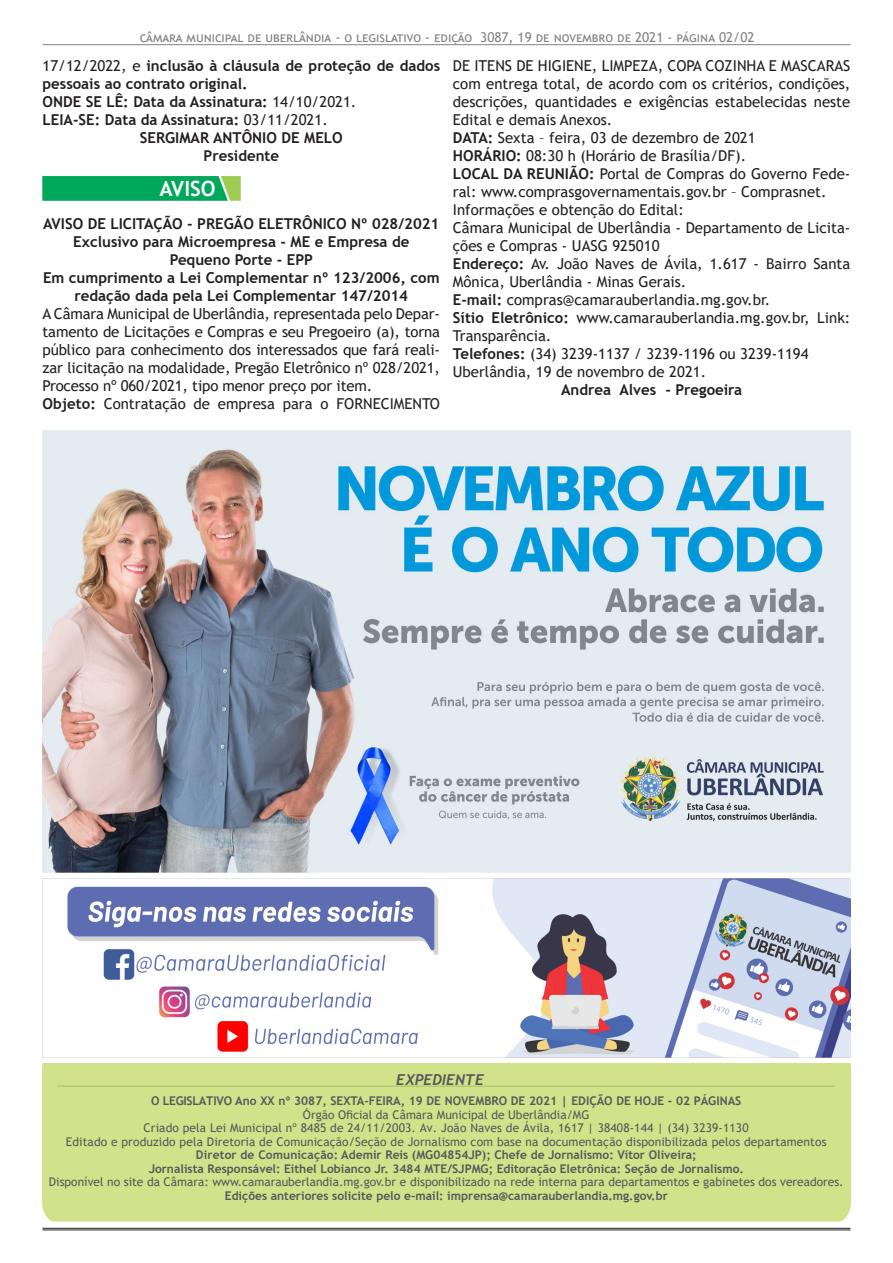
<style>
.page{position:relative;width:893px;height:1263px;background:#fff}
.page>*{position:absolute;margin:0;border:0;box-sizing:border-box;transform-origin:0 0}
.t1{font:700 21px "Trebuchet MS";color:#fff}
.t2{font:15px/18px "Trebuchet MS";color:#231f20}
.t3{font:700 15px/18px "Trebuchet MS";color:#231f20}
.t4{font:italic 700 15px "Trebuchet";color:#57585a}
.t5{font:13.5px "Trebuchet MS";color:#808285}
.t6{font:12px/13.5px "Trebuchet MS";letter-spacing:.01em;color:#57585a;text-align:center}
.t7{font:700 12px "Trebuchet MS";color:#57585a}
.s1{font-weight:400}
.s2{font-weight:700}
</style>
<div class="page">
<hr style="left:43px;top:44px;width:807px;height:1px;background:#808285">
<hr style="left:43px;top:1228px;width:807px;height:1px;background:#231f20">
<img style="left:43px;top:176px;width:197px;height:25px">
<hr style="left:43px;top:1229px;width:807px;height:1px;background:#231f20">
<hr style="left:58px;top:1086px;width:777px;height:1px;background:#9ec566">
<img style="left:43px;top:431px;width:807px;height:441px">
<img style="left:43px;top:878px;width:807px;height:180px">
<p class="t5" style="left:140px;top:28px;width:616px">câmara municipal de uberlândia - o legislativo - edição 3087, 19 de novembro de 2021 - página 02/02</p>
<p class="t3" style="left:43px;top:56px;width:399px"><span class="s1">17/12/2022, e</span> inclusão à cláusula de proteção de dados pessoais ao contrato original.</p>
<p class="t3" style="left:43px;top:92px;width:315px">ONDE SE LÊ: Data da Assinatura: <span class="s1">14/10/2021.</span></p>
<p class="t3" style="left:43px;top:110px;width:287px">LEIA-SE: Data da Assinatura: <span class="s1">03/11/2021.</span></p>
<p class="t3" style="left:140px;top:128px;width:204px">SERGIMAR ANTÔNIO DE MELO</p>
<p class="t3" style="left:204px;top:146px;width:77px">Presidente</p>
<p class="t1" style="left:160px;top:176px;width:58px">AVISO</p>
<p class="t3" style="left:43px;top:215px;width:398px">AVISO DE LICITAÇÃO - PREGÃO ELETRÔNICO Nº 028/2021</p>
<p class="t3" style="left:73px;top:233px;width:338px">Exclusivo para Microempresa - ME e Empresa de</p>
<p class="t3" style="left:170px;top:251px;width:145px">Pequeno Porte - EPP</p>
<p class="t3" style="left:43px;top:269px;width:398px;text-align:center">Em cumprimento a Lei Complementar nº 123/2006, com redação dada pela Lei Complementar 147/2014</p>
<p class="t2" style="left:43px;top:305px;width:399px;text-align:justify">A Câmara Municipal de Uberlândia, representada pelo Depar&shy;tamento de Licitações e Compras e seu Pregoeiro (a), torna público para conhecimento dos interessados que fará reali&shy;zar licitação na modalidade, Pregão Eletrônico nº 028/2021, Processo nº 060/2021, tipo menor preço por item.</p>
<p class="t2" style="left:43px;top:395px;width:399px"><span class="s2">Objeto:</span> Contratação de empresa para o FORNECIMENTO</p>
<p class="t2" style="left:453px;top:56px;width:399px;text-align:justify">DE ITENS DE HIGIENE, LIMPEZA, COPA COZINHA E MASCARAS com entrega total, de acordo com os critérios, condições, descrições, quantidades e exigências estabelecidas neste Edital e demais Anexos.</p>
<p class="t2" style="left:453px;top:128px;width:304px"><span class="s2">DATA:</span> Sexta – feira, 03 de dezembro de 2021</p>
<p class="t2" style="left:453px;top:146px;width:295px"><span class="s2">HORÁRIO:</span> 08:30 h (Horário de Brasília/DF).</p>
<p class="t2" style="left:453px;top:164px;width:399px"><span class="s2">LOCAL DA REUNIÃO:</span> Portal de Compras do Governo Fede&shy;ral: www.comprasgovernamentais.gov.br – Comprasnet.</p>
<p class="t2" style="left:453px;top:200px;width:232px">Informações e obtenção do Edital:</p>
<p class="t2" style="left:453px;top:218px;width:399px">Câmara Municipal de Uberlândia - Departamento de Licita&shy;ções e Compras - UASG 925010</p>
<p class="t2" style="left:453px;top:254px;width:399px"><span class="s2">Endereço:</span> Av. João Naves de Ávila, 1.617 - Bairro Santa<br>Mônica, Uberlândia - Minas Gerais.</p>
<p class="t2" style="left:453px;top:290px;width:319px"><span class="s2">E-mail:</span> compras@camarauberlandia.mg.gov.br.</p>
<p class="t2" style="left:453px;top:308px;width:399px"><span class="s2">Sítio Eletrônico:</span> www.camarauberlandia.mg.gov.br, Link:<br>Transparência.</p>
<p class="t2" style="left:453px;top:344px;width:357px"><span class="s2">Telefones:</span> (34) 3239-1137 / 3239-1196 ou 3239-1194</p>
<p class="t2" style="left:453px;top:362px;width:255px">Uberlândia, 19 de novembro de 2021.</p>
<p class="t3" style="left:561px;top:380px;width:183px">Andrea Alves - Pregoeira</p>
<p class="t4" style="left:396px;top:1070px;width:90px">EXPEDIENTE</p>
<p class="t7" style="left:151px;top:1093px;width:592px">O LEGISLATIVO Ano XX nº 3087, SEXTA-FEIRA, 19 DE NOVEMBRO DE 2021 | EDIÇÃO DE HOJE - 02 PÁGINAS</p>
<p class="t6" style="left:303px;top:1107px;width:288px">Órgão Oficial da Câmara Municipal de Uberlândia/MG</p>
<p class="t6" style="left:144px;top:1121px;width:606px">Criado pela Lei Municipal nº 8485 de 24/11/2003. Av. João Naves de Ávila, 1617 | 38408-144 | (34) 3239-1130</p>
<p class="t6" style="left:66px;top:1134px;width:762px">Editado e produzido pela Diretoria de Comunicação/Seção de Jornalismo com base na documentação disponibilizada pelos departamentos</p>
<p class="t7" style="left:196px;top:1147px;width:502px">Diretor de Comunicação: Ademir Reis (MG04854JP); Chefe de Jornalismo: Vítor Oliveira;</p>
<p class="t7" style="left:149px;top:1161px;width:597px">Jornalista Responsável: Eithel Lobianco Jr. 3484 MTE/SJPMG; Editoração Eletrônica: Seção de Jornalismo.</p>
<p class="t6" style="left:49px;top:1175px;width:796px">Disponível no site da Câmara: www.camarauberlandia.mg.gov.br e disponibilizado na rede interna para departamentos e gabinetes dos vereadores.<br><span class="s2">Edições anteriores solicite pelo e-mail: imprensa@camarauberlandia.mg.gov.br</span></p>
</div>
